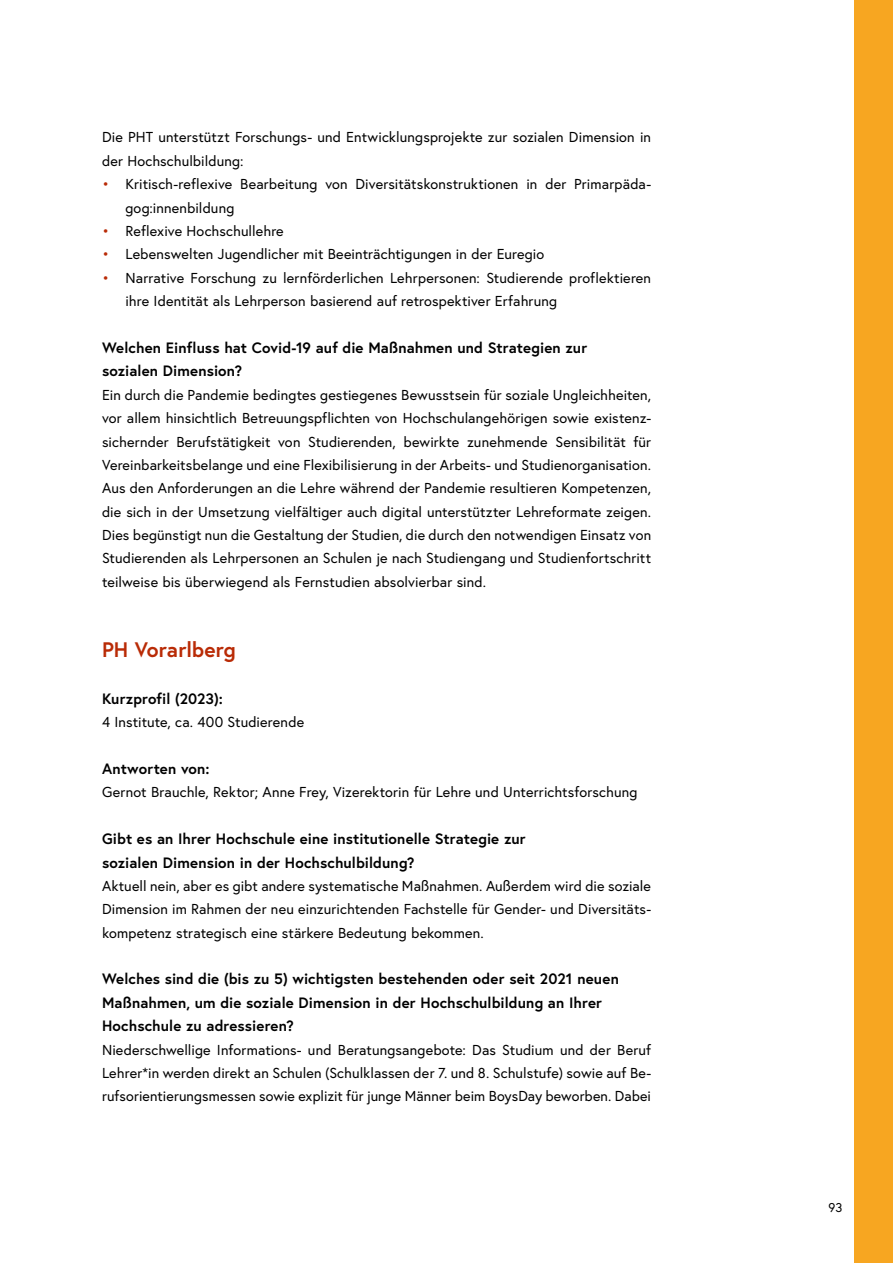
<style>
.page{position:relative;width:893px;height:1263px;background:#fff}
.page>*{position:absolute;margin:0;border:0;box-sizing:border-box;transform-origin:0 0}
.t1{font:700 21px "Europa Austria";color:#b92b06}
.t2{font:700 15px/23.4px "Europa Austria";letter-spacing:.01em;color:#000}
.t3{font:14.4px/23.4px "Europa Austria";letter-spacing:.01em;color:#000}
.t4{font:12.75px "Europa Austria";color:#000}
.s1{color:#b92b06}
</style>
<div class="page">
<div style="left:855px;top:0;width:38px;height:1263px;background:#f7a621"></div>
<p class="t3" style="left:102px;top:125px;width:551px">Die PHT unterstützt Forschungs- und Entwicklungsprojekte zur sozialen Dimension in der Hochschulbildung:</p>
<p class="t3" style="left:125px;top:172px;width:527px;text-indent:-23px"><span class="s1">•</span> Kritisch-reflexive Bearbeitung von Diversitätskonstruktionen in der Primarpäda&shy;gog:innenbildung</p>
<p class="t3" style="left:102px;top:219px;width:183px"><span class="s1">•</span> Reflexive Hochschullehre</p>
<p class="t3" style="left:102px;top:242px;width:444px"><span class="s1">•</span> Lebenswelten Jugendlicher mit Beeinträchtigungen in der Euregio</p>
<p class="t3" style="left:125px;top:266px;width:527px;text-indent:-23px"><span class="s1">•</span> Narrative Forschung zu lernförderlichen Lehrpersonen: Studierende proflektieren ihre Identität als Lehrperson basierend auf retrospektiver Erfahrung</p>
<h3 class="t2" style="left:102px;top:336px;width:487px">Welchen Einfluss hat Covid-19 auf die Maßnahmen und Strategien zur sozialen Dimension?</h3>
<p class="t3" style="left:102px;top:383px;width:551px;text-align:justify">Ein durch die Pandemie bedingtes gestiegenes Bewusstsein für soziale Ungleichheiten, vor allem hinsichtlich Betreuungspflichten von Hochschulangehörigen sowie existenz&shy;sichernder Berufstätigkeit von Studierenden, bewirkte zunehmende Sensibilität für Vereinbarkeitsbelange und eine Flexibilisierung in der Arbeits- und Studienorganisation.<br>Aus den Anforderungen an die Lehre während der Pandemie resultieren Kompetenzen, die sich in der Umsetzung vielfältiger auch digital unterstützter Lehreformate zeigen.<br>Dies begünstigt nun die Gestaltung der Studien, die durch den notwendigen Einsatz von Studierenden als Lehrpersonen an Schulen je nach Studiengang und Studienfortschritt teilweise bis überwiegend als Fernstudien absolvierbar sind.</p>
<h2 class="t1" style="left:102px;top:635px;width:135px">PH Vorarlberg</h2>
<h3 class="t2" style="left:102px;top:686px;width:122px">Kurzprofil (2023):</h3>
<p class="t3" style="left:102px;top:710px;width:204px">4 Institute, ca. 400 Studierende</p>
<h3 class="t2" style="left:102px;top:756px;width:109px">Antworten von:</h3>
<p class="t3" style="left:102px;top:780px;width:537px">Gernot Brauchle, Rektor; Anne Frey, Vizerektorin für Lehre und Unterrichtsforschung</p>
<h3 class="t2" style="left:102px;top:827px;width:425px">Gibt es an Ihrer Hochschule eine institutionelle Strategie zur sozialen Dimension in der Hochschulbildung?</h3>
<p class="t3" style="left:102px;top:874px;width:551px;text-align:justify">Aktuell nein, aber es gibt andere systematische Maßnahmen. Außerdem wird die soziale Dimension im Rahmen der neu einzurichtenden Fachstelle für Gender- und Diversitäts&shy;kompetenz strategisch eine stärkere Bedeutung bekommen.</p>
<h3 class="t2" style="left:102px;top:967px;width:518px">Welches sind die (bis zu 5) wichtigsten bestehenden oder seit 2021 neuen<br>Maßnahmen, um die soziale Dimension in der Hochschulbildung an Ihrer<br>Hochschule zu adressieren?</h3>
<p class="t3" style="left:102px;top:1037px;width:551px;text-align:justify">Niederschwellige Informations- und Beratungsangebote: Das Studium und der Beruf Lehrer*in werden direkt an Schulen (Schulklassen der 7. und 8. Schulstufe) sowie auf Be&shy;rufsorientierungsmessen sowie explizit für junge Männer beim BoysDay beworben. Dabei</p>
<p class="t4" style="left:829px;top:1200px;width:15px">93</p>
</div>
